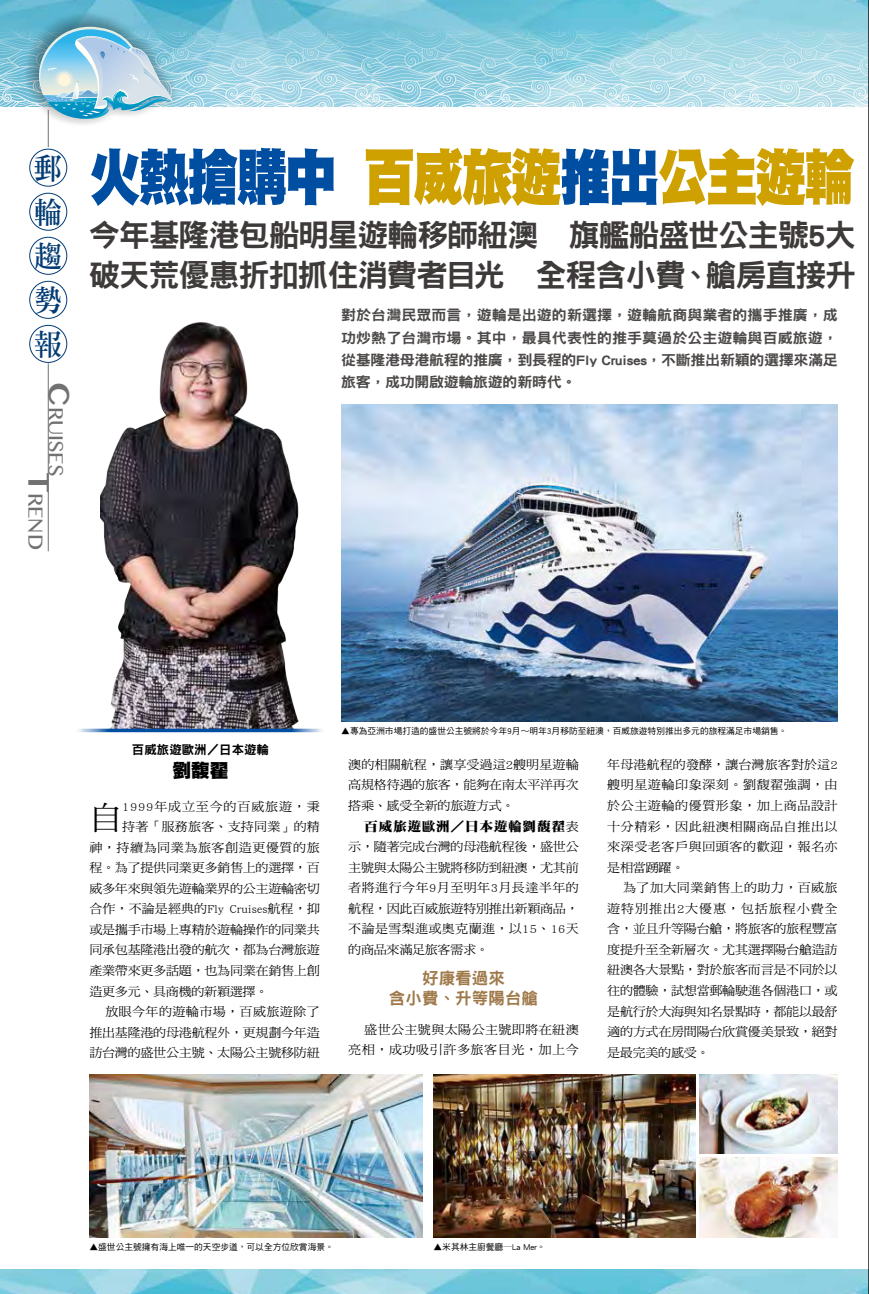
<style>
.page{position:relative;width:869px;height:1294px;background:#fff}
.page>*{position:absolute;margin:0;border:0;box-sizing:border-box;transform-origin:0 0}
.t1{font:61px "DF Hei Std W12";letter-spacing:-.05em;color:#cea100;scale:.84 1}
.t2{font:32px "DF Ming Std W5";color:#000;scale:1.05 1}
.t3{font:31.12px/39.9px "DF Hei Std W9";letter-spacing:-.04em;color:#3e3a39}
.t4{font:30px/44.1px "DF Li Song Std W5";color:#033c74;text-align:justify;scale:.95 1}
.t5{font:20.62px/20.1px "Gurmukhi MN";color:#727171}
.t6{font:18.62px "DF Hei Std W12";color:#000}
.t7{font:16.62px/19.9px "DF Hei Std W9";color:#9f794a;text-align:center}
.t8{font:14.38px/22.4px "DF Hei Std W9";letter-spacing:-.025em;color:#4c4948;text-align:justify;scale:1.05 1}
.t9{font:13px "DF Ming Std W12";letter-spacing:.05em;color:#000;scale:1.05 1}
.t10{font:12.5px "DF Hei Std W9";color:#000}
.t11{font:12.38px/20.5px "DF Ming Std W5";letter-spacing:-.025em;color:#000;text-align:justify;scale:1.05 1}
.t12{font:12.38px "DF Ming Std W5";letter-spacing:.04em;color:#000;scale:1.05 1}
.t13{font:12.38px/20.5px "DF Ming Std W5";letter-spacing:.025em;color:#000;text-align:right;scale:1.05 1}
.t14{font:12.38px "DF Ming Std W5";color:#000;scale:1.05 1}
.t15{font:12.38px "DF Ming Std W5";letter-spacing:.005em;color:#000;scale:1.05 1}
.t16{font:12.38px "DF Ming Std W5";letter-spacing:.065em;color:#000;scale:1.05 1}
.t17{font:12.38px "DF Ming Std W5";letter-spacing:.06em;color:#000;scale:1.05 1}
.t18{font:12.38px "DF Ming Std W5";letter-spacing:.01em;color:#000;scale:1.05 1}
.t19{font:8.75px "DF Hei Std W5";color:#000}
.s1{font-weight:700;font-size:29px}
.s2{color:#004ea2}
.s3{font-family:"DF Ming Std W5";font-size:12.38px}
</style>
<div class="page">
<img style="left:0;top:0;width:868px;height:1293px">
<p class="t4" style="left:34px;top:145px;width:30px">郵輪趨勢報</p>
<p class="t5" style="left:66px;top:471px;width:80px;text-indent:-89px;rotate:90deg"><span class="s1">C</span>RUISES<br><span class="s1">T</span>REND</p>
<p class="t1" style="left:89px;top:144px;width:913px"><span class="s2">火熱搶購中</span> 百威旅遊<span class="s2">推出</span>公主遊輪</p>
<p class="t3" style="left:89px;top:215px;width:768px">今年基隆港包船明星遊輪移師紐澳　旗艦船盛世公主號5大破天荒優惠折扣抓住消費者目光　全程含小費、艙房直接升</p>
<p class="t8" style="left:341px;top:303px;width:474px">對於台灣民眾而言，遊輪是出遊的新選擇，遊輪航商與業者的攜手推廣，成功炒熱了台灣市場。其中，最具代表性的推手莫過於公主遊輪與百威旅遊，從基隆港母港航程的推廣，到長程的Fly Cruises，不斷推出新穎的選擇來滿足旅客，成功開啟遊輪旅遊的新時代。</p>
<p class="t10" style="left:132px;top:742px;width:138px">百威旅遊歐洲／日本遊輪</p>
<p class="t6" style="left:172px;top:759px;width:58px">劉馥翟</p>
<p class="t2" style="left:89px;top:800px;width:34px">自</p>
<p class="t17" style="left:122px;top:799px;width:190px">1999年成立至今的百威旅遊，秉</p>
<p class="t18" style="left:122px;top:820px;width:190px">持著「服務旅客、支持同業」的精</p>
<p class="t12" style="left:89px;top:840px;width:221px">神，持續為同業為旅客創造更優質的旅</p>
<p class="t11" style="left:89px;top:857px;width:221px">程。為了提供同業更多銷售上的選擇，百</p>
<p class="t11" style="left:89px;top:877px;width:221px">威多年來與領先遊輪業界的公主遊輪密切</p>
<p class="t14" style="left:89px;top:902px;width:221px">合作，不論是經典的Fly Cruises航程，抑</p>
<p class="t11" style="left:89px;top:919px;width:221px">或是攜手市場上專精於遊輪操作的同業共</p>
<p class="t11" style="left:89px;top:939px;width:221px">同承包基隆港出發的航次，都為台灣旅遊</p>
<p class="t11" style="left:89px;top:960px;width:221px">產業帶來更多話題，也為同業在銷售上創</p>
<p class="t11" style="left:89px;top:980px;width:172px">造更多元、具商機的新穎選擇。</p>
<p class="t13" style="left:105px;top:1001px;width:206px">放眼今年的遊輪市場，百威旅遊除了</p>
<p class="t11" style="left:89px;top:1021px;width:221px">推出基隆港的母港航程外，更規劃今年造</p>
<p class="t11" style="left:89px;top:1042px;width:221px">訪台灣的盛世公主號、太陽公主號移防紐</p>
<p class="t19" style="left:341px;top:726px;width:447px">▲專為亞洲市場打造的盛世公主號將於今年9月～明年3月移防至紐澳，百威旅遊特別推出多元的旅程滿足市場銷售。</p>
<p class="t19" style="left:350px;top:726px;width:4px">▲</p>
<p class="t11" style="left:348px;top:754px;width:221px">澳的相關航程，讓享受過這2艘明星遊輪高規格待遇的旅客，能夠在南太平洋再次搭乘、感受全新的旅遊方式。</p>
<p class="t9" style="left:364px;top:819px;width:206px">百威旅遊歐洲／日本遊輪劉馥翟<span class="s3">表</span></p>
<p class="t11" style="left:348px;top:836px;width:221px">示，隨著完成台灣的母港航程後，盛世公主號與太陽公主號將移防到紐澳，尤其前者將進行今年9月至明年3月長達半年的航程，因此百威旅遊特別推出新穎商品，不論是雪梨進或奧克蘭進，以15、16天的商品來滿足旅客需求。</p>
<p class="t7" style="left:389px;top:968px;width:151px">好康看過來<br>含小費、升等陽台艙</p>
<p class="t13" style="left:348px;top:1018px;width:221px">盛世公主號與太陽公主號即將在紐澳亮相，成功吸引許多旅客目光，加上今</p>
<p class="t15" style="left:607px;top:757px;width:221px">年母港航程的發酵，讓台灣旅客對於這2</p>
<p class="t12" style="left:607px;top:778px;width:221px">艘明星遊輪印象深刻。劉馥翟強調，由</p>
<p class="t12" style="left:607px;top:798px;width:221px">於公主遊輪的優質形象，加上商品設計</p>
<p class="t12" style="left:607px;top:819px;width:221px">十分精彩，因此紐澳相關商品自推出以</p>
<p class="t12" style="left:607px;top:839px;width:221px">來深受老客戶與回頭客的歡迎，報名亦</p>
<p class="t11" style="left:607px;top:856px;width:75px">是相當踴躍。</p>
<p class="t13" style="left:623px;top:877px;width:206px">為了加大同業銷售上的助力，百威旅</p>
<p class="t16" style="left:607px;top:901px;width:221px">遊特別推出2大優惠，包括旅程小費全</p>
<p class="t11" style="left:607px;top:918px;width:221px">含，並且升等陽台艙，將旅客的旅程豐富</p>
<p class="t11" style="left:607px;top:938px;width:221px">度提升至全新層次。尤其選擇陽台艙造訪</p>
<p class="t11" style="left:607px;top:959px;width:221px">紐澳各大景點，對於旅客而言是不同於以</p>
<p class="t11" style="left:607px;top:980px;width:221px">往的體驗，試想當郵輪駛進各個港口，或</p>
<p class="t11" style="left:607px;top:1000px;width:221px">是航行於大海與知名景點時，都能以最舒</p>
<p class="t11" style="left:607px;top:1021px;width:221px">適的方式在房間陽台欣賞優美景致，絕對</p>
<p class="t11" style="left:607px;top:1041px;width:99px">是最完美的感受。</p>
<p class="t19" style="left:89px;top:1242px;width:246px">▲盛世公主號擁有海上唯一的天空步道，可以全方位欣賞海景。</p>
<p class="t19" style="left:442px;top:1242px;width:4px">▲</p>
<p class="t19" style="left:433px;top:1242px;width:114px">▲米其林主廚餐廳─La▲Mer。</p>
<p class="t19" style="left:98px;top:1242px;width:4px">▲</p>
</div>
